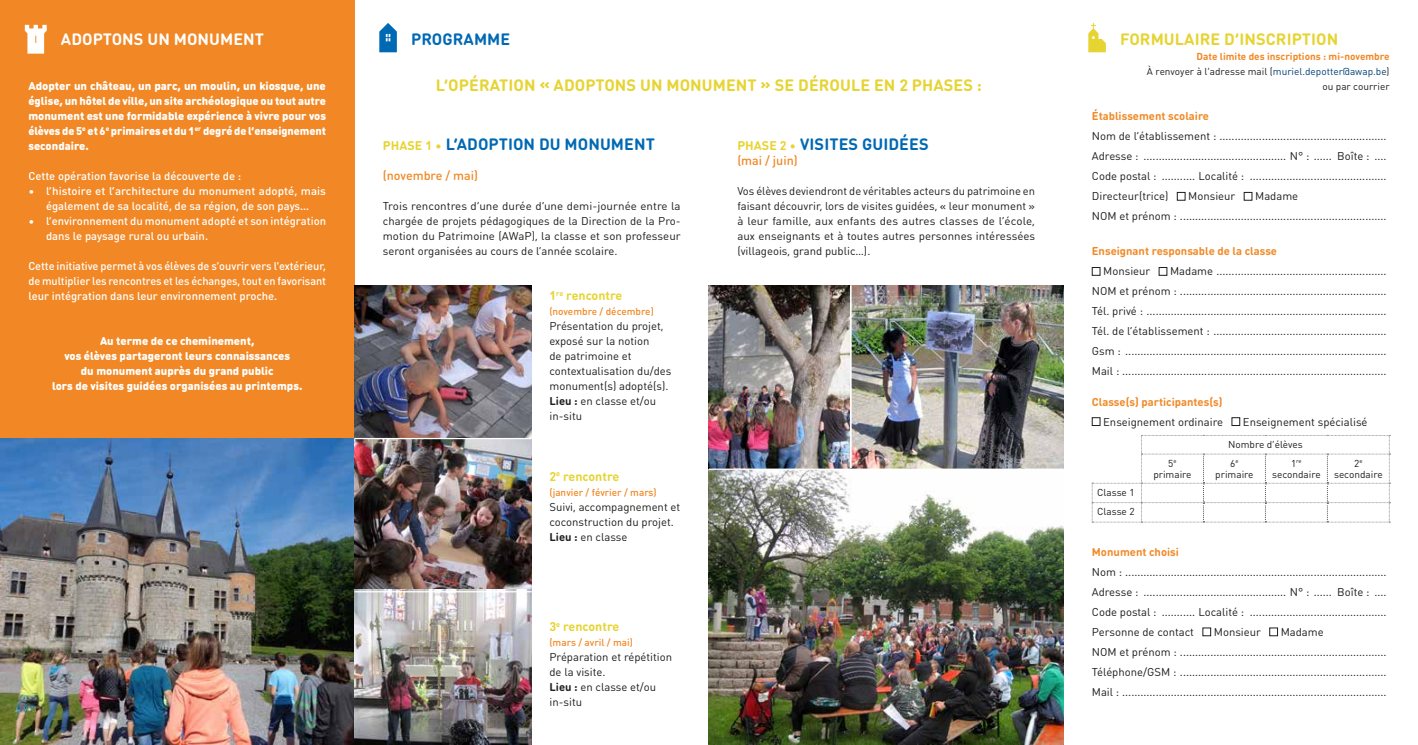
<style>
.page{position:relative;width:1418px;height:745px;background:#fff}
.page>*{position:absolute;margin:0;border:0;box-sizing:border-box;transform-origin:0 0}
.t1{font:700 16.25px "DIN Round Pro";letter-spacing:.005em;color:#e6d432}
.t2{font:700 16.25px "DIN Round Pro";letter-spacing:.005em;color:#0069b4}
.t3{font:700 16.25px "DIN Round Pro";letter-spacing:.005em;color:#fff}
.t4{font:700 12.5px "DIN Round Pro";color:#e6d432}
.t5{font:500 12.5px "DIN Round Pro";color:#f18825}
.t6{font:11.25px/15px "DIN Round Pro";color:#1d1d1b}
.t7{font:500 11.25px/15px "DIN Round Pro";color:#fff;text-align:center}
.t8{font:900 11.25px/15px "DIN Round Pro";color:#fff;text-align:justify}
.t9{font:700 11.25px "DIN Round Pro";color:#f18825}
.t10{font:10px/11.5px "DIN Round Pro";color:#1d1d1b;text-align:center}
.t11{font:500 10px "DIN Round Pro";color:#f18825}
.t12{font:5.88px "DIN Round Pro";color:#1d1d1b}
.s1{font-size:12.5px;color:#e6d432}
.s2{font-weight:700}
.s3{font-weight:700;color:#f18825}
.s4{color:#004177}
.s5{font-size:10px}
</style>
<div class="page">
<div style="left:0;top:0;width:354px;height:744px;background:#f18825"></div>
<svg style="left:1091px;top:435px;width:299px;height:87px"></svg>
<img style="left:0;top:438px;width:354px;height:306px">
<img style="left:354px;top:285px;width:177px;height:304px">
<img style="left:709px;top:285px;width:354px;height:459px">
<img style="left:354px;top:589px;width:177px;height:155px">
<hr style="left:354px;top:437px;width:177px;height:2px;background:#fff">
<hr style="left:354px;top:590px;width:177px;height:2px;background:#fff">
<hr style="left:709px;top:468px;width:354px;height:1px;background:#fff">
<hr style="left:850px;top:285px;width:1px;height:182px;background:#fff">
<svg style="left:1088px;top:23px;width:17px;height:29px"></svg>
<svg style="left:25px;top:25px;width:22px;height:29px"></svg>
<svg style="left:379px;top:23px;width:18px;height:29px"></svg>
<h1 class="t3" style="left:61px;top:28px;width:205px">ADOPTONS UN MONUMENT</h1>
<p class="t8" style="left:28px;top:78px;width:299px">Adopter un château, un parc, un moulin, un kiosque, une église, un hôtel de ville, un site archéologique ou tout autre monument est une formidable expérience à vivre pour vos élèves de 5<sup>e</sup> et 6<sup>e</sup> primaires et du 1<sup>er</sup> degré de l’enseignement secondaire.</p>
<p class="t7" style="left:28px;top:168px;width:214px">Cette opération favorise la découverte de :</p>
<p class="t7" style="left:28px;top:183px;width:299px">• l’histoire et l’architecture du monument adopté, mais également de sa localité, de sa région, de son pays…</p>
<p class="t7" style="left:46px;top:213px;width:281px;text-align:left;text-indent:-18px">• l’environnement du monument adopté et son intégration dans le paysage rural ou urbain.</p>
<p class="t7" style="left:28px;top:258px;width:299px;text-align:justify">Cette initiative permet à vos élèves de s’ouvrir vers l’extérieur, de multiplier les rencontres et les échanges, tout en favorisant leur intégration dans leur environnement proche.</p>
<p class="t8" style="left:52px;top:333px;width:252px;text-align:center">Au terme de ce cheminement,<br>vos élèves partageront leurs connaissances<br>du monument auprès du grand public<br>lors de visites guidées organisées au printemps.</p>
<h1 class="t2" style="left:411px;top:28px;width:101px">PROGRAMME</h1>
<h1 class="t1" style="left:436px;top:74px;width:547px">L’OPÉRATION « ADOPTONS UN MONUMENT » SE DÉROULE EN 2 PHASES :</h1>
<h1 class="t2" style="left:383px;top:133px;width:273px"><span class="s1">PHASE 1 ∙</span> L’ADOPTION DU MONUMENT</h1>
<p class="t5" style="left:383px;top:167px;width:97px">(novembre / mai)</p>
<p class="t6" style="left:383px;top:198px;width:299px;text-align:justify">Trois rencontres d’une durée d’une demi-journée entre la chargée de projets pédagogiques de la Direction de la Pro&shy;motion du Patrimoine (AWaP), la classe et son professeur seront organisées au cours de l’année scolaire.</p>
<p class="t4" style="left:549px;top:287px;width:74px">1<sup>re</sup> rencontre</p>
<p class="t11" style="left:549px;top:305px;width:106px">(novembre / décembre)</p>
<p class="t6" style="left:549px;top:318px;width:123px">Présentation du projet, exposé sur la notion<br>de patrimoine et contextualisation du/des monument(s) adopté(s).<br><span class="s2">Lieu :</span> en classe et/ou in‑situ</p>
<p class="t4" style="left:549px;top:467px;width:71px">2<sup>e</sup> rencontre</p>
<p class="t11" style="left:549px;top:485px;width:109px">(janvier / février / mars)</p>
<p class="t6" style="left:549px;top:498px;width:132px">Suivi, accompagnement et coconstruction du projet.<br><span class="s2">Lieu :</span> en classe</p>
<p class="t4" style="left:549px;top:617px;width:71px">3<sup>e</sup> rencontre</p>
<p class="t11" style="left:549px;top:635px;width:85px">(mars / avril / mai)</p>
<p class="t6" style="left:549px;top:648px;width:124px">Préparation et répétition de la visite.<br><span class="s2">Lieu :</span> en classe et/ou in‑situ</p>
<h1 class="t2" style="left:737px;top:133px;width:193px"><span class="s1">PHASE 2 ∙</span> VISITES GUIDÉES</h1>
<p class="t5" style="left:737px;top:152px;width:62px">(mai / juin)</p>
<p class="t6" style="left:737px;top:183px;width:299px;text-align:justify">Vos élèves deviendront de véritables acteurs du patrimoine en faisant découvrir, lors de visites guidées, « leur monument » à leur famille, aux enfants des autres classes de l’école, aux enseignants et à toutes autres personnes intéressées (villageois, grand public…).</p>
<h1 class="t1" style="left:1120px;top:28px;width:220px">FORMULAIRE D’INSCRIPTION</h1>
<p class="t10" style="left:1146px;top:49px;width:244px;line-height:15px;text-align:right"><span class="s3">Date limite des inscriptions : mi-novembre<br></span>À renvoyer à l’adresse mail (<span class="s4">muriel.depotter@awap.be</span>) ou par courrier</p>
<p class="t9" style="left:1091px;top:108px;width:119px">Établissement scolaire</p>
<p class="t6" style="left:1091px;top:126px;width:296px;line-height:20px">Nom de l’établissement : .......................................................<br>Adresse : ............................................... N° : ...... Boîte : ....<br>Code postal : ........... Localité : .............................................<br>Directeur(trice) ■ Monsieur ■ Madame<br>NOM et prénom : ....................................................................</p>
<p class="t9" style="left:1091px;top:243px;width:187px">Enseignant responsable de la classe</p>
<p class="t6" style="left:1091px;top:261px;width:296px;line-height:20px;text-align:justify">■ Monsieur ■ Madame ........................................................<br>NOM et prénom : ....................................................................<br>Tél. privé : ...............................................................................<br>Tél. de l’établissement : .........................................................<br>Gsm : ......................................................................................<br>Mail : .......................................................................................</p>
<p class="t9" style="left:1091px;top:393px;width:132px">Classe(s) participantes(s)</p>
<p class="t6" style="left:1091px;top:413px;width:277px">■ Enseignement ordinaire ■ Enseignement spécialisé</p>
<p class="t10" style="left:1228px;top:438px;width:76px">Nombre d’élèves</p>
<p class="t10" style="left:1153px;top:456px;width:40px">5<sup>e </sup>primaire</p>
<p class="t10" style="left:1215px;top:456px;width:40px">6<sup>e </sup>primaire</p>
<p class="t12" style="left:1290px;top:457px;width:12px"><span class="s5">1</span>re</p>
<p class="t10" style="left:1271px;top:468px;width:50px">secondaire</p>
<p class="t10" style="left:1333px;top:456px;width:50px">2<sup>e </sup>secondaire</p>
<p class="t10" style="left:1097px;top:482px;width:39px;line-height:19.4px;text-align:left">Classe 1<br>Classe 2</p>
<p class="t9" style="left:1091px;top:543px;width:89px">Monument choisi</p>
<p class="t6" style="left:1091px;top:561px;width:296px;line-height:20px">Nom : ......................................................................................<br>Adresse : ............................................... N° : ...... Boîte : ....<br>Code postal : ........... Localité : .............................................<br>Personne de contact ■ Monsieur ■ Madame<br>NOM et prénom : ....................................................................<br>Téléphone/GSM : ....................................................................<br>Mail : .......................................................................................</p>
</div>
